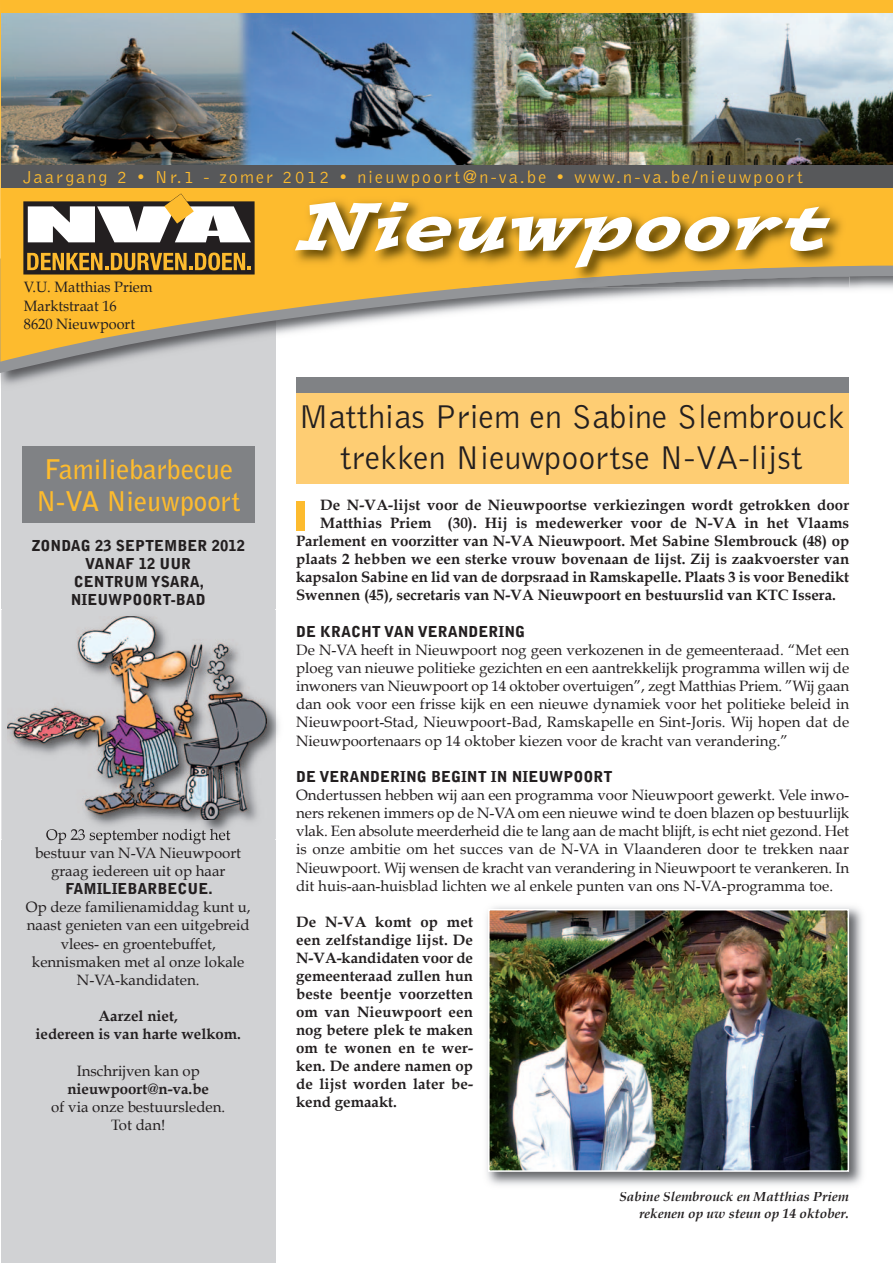
<style>
.page{position:relative;width:893px;height:1263px;background:#fff}
.page>*{position:absolute;margin:0;border:0;box-sizing:border-box;transform-origin:0 0}
.t1{font:300 34.05px/41px "Bell Gothic Std";color:#231f20;text-align:center}
.t2{font:700 27px/32.4px "Bell Gothic Std";color:#fdbb2e}
.t3{font:300 18px "Bell Gothic Std";letter-spacing:.125em;color:#fdbb2e}
.t4{font:15px/18.1px "Book Antiqua";color:#231f20;text-align:center}
.t5{font:700 15px/18px "Book Antiqua";color:#231f20;text-align:justify}
.t6{font:900 15px/18px "Bell Gothic Std";color:#231f20;text-align:center}
.t7{font:15px/18.1px "Book Antiqua";color:#231f20;scale:.96 1}
.t8{font:italic 700 13.5px/16.4px "Book Antiqua";color:#231f20;text-align:right}
</style>
<div class="page">
<div style="left:1px;top:300px;width:275px;height:963px;background:#d1d2d4"></div>
<img style="left:1px;top:373px;width:60px;height:12px">
<svg style="left:0;top:362px;width:111px;height:11px"></svg>
<svg style="left:0;top:0;width:893px;height:362px"></svg>
<div style="left:23px;top:446px;width:232px;height:77px;background:#808285"></div>
<svg style="left:23px;top:194px;width:232px;height:80px"></svg>
<img style="left:288px;top:195px;width:561px;height:93px">
<svg style="left:295px;top:202px;width:535px;height:66px"></svg>
<img style="left:1px;top:13px;width:892px;height:152px">
<div style="left:1px;top:165px;width:892px;height:23px;background:#57585a"></div>
<div style="left:296px;top:383px;width:553px;height:100px;background:#fecd73"></div>
<div style="left:296px;top:377px;width:553px;height:16px;background:#808285"></div>
<div style="left:297px;top:501px;width:8px;height:29px;background:#fdbb2e"></div>
<img style="left:1px;top:610px;width:278px;height:229px">
<img style="left:46px;top:829px;width:49px;height:10px">
<img style="left:8px;top:616px;width:259px;height:204px">
<img style="left:486px;top:906px;width:377px;height:279px">
<img style="left:491px;top:912px;width:355px;height:257px">
<div style="left:488px;top:909px;width:361px;height:263px;border:2px solid #fff"></div>
<p class="t3" style="left:23px;top:170px;width:781px">Jaargang 2 • Nr.1 - zomer 2012 • nieuwpoort@n-va.be • www.n-va.be/nieuwpoort</p>
<p class="t7" style="left:24px;top:278px;width:136px">V.U. Matthias Priem<br>Marktstraat 16<br>8620 Nieuwpoort</p>
<h2 class="t2" style="left:37px;top:453px;width:206px">Familiebarbecue<br>N-VA Nieuwpoort</h2>
<p class="t6" style="left:31px;top:538px;width:215px">ZONDAG 23 SEPTEMBER 2012<br>VANAF 12 UUR<br>CENTRUM YSARA,<br>NIEUWPOORT-BAD</p>
<p class="t4" style="left:35px;top:826px;width:207px">Op 23 september nodigt het bestuur van N-VA Nieuwpoort graag iedereen uit op haar</p>
<p class="t6" style="left:65px;top:881px;width:149px">FAMILIEBARBECUE.</p>
<p class="t4" style="left:26px;top:898px;width:226px">Op deze familienamiddag kunt u, naast genieten van een uitgebreid vlees- en groentebuffet, kennismaken met al onze lokale<br>N-VA-kandidaten.</p>
<p class="t5" style="left:36px;top:1007px;width:207px;text-align:center">Aarzel niet,<br>iedereen is van harte welkom.</p>
<p class="t4" style="left:77px;top:1061px;width:124px">Inschrijven kan op</p>
<p class="t5" style="left:67px;top:1080px;width:143px">nieuwpoort@n-va.be</p>
<p class="t4" style="left:51px;top:1098px;width:175px">of via onze bestuursleden.<br>Tot dan!</p>
<h1 class="t1" style="left:298px;top:398px;width:548px">Matthias Priem en Sabine Slembrouck trekken Nieuwpoortse N-VA-lijst</h1>
<p class="t5" style="left:320px;top:497px;width:530px">De N-VA-lijst voor de Nieuwpoortse verkiezingen wordt getrokken door</p>
<p class="t5" style="left:320px;top:515px;width:530px">Matthias Priem (30). Hij is medewerker voor de N-VA in het Vlaams</p>
<p class="t5" style="left:296px;top:533px;width:555px">Parlement en voorzitter van N-VA Nieuwpoort. Met Sabine Slembrouck (48) op</p>
<p class="t5" style="left:296px;top:551px;width:555px">plaats 2 hebben we een sterke vrouw bovenaan de lijst. Zij is zaakvoerster van</p>
<p class="t5" style="left:296px;top:569px;width:555px">kapsalon Sabine en lid van de dorpsraad in Ramskapelle. Plaats 3 is voor Benedikt</p>
<p class="t5" style="left:296px;top:587px;width:541px">Swennen (45), secretaris van N-VA Nieuwpoort en bestuurslid van KTC Issera.</p>
<p class="t6" style="left:296px;top:624px;width:231px">DE KRACHT VAN VERANDERING</p>
<p class="t4" style="left:296px;top:641px;width:555px;text-align:justify">De N-VA heeft in Nieuwpoort nog geen verkozenen in de gemeenteraad. “Met een ploeg van nieuwe politieke gezichten en een aantrekkelijk programma willen wij de inwoners van Nieuwpoort op 14 oktober overtuigen”, zegt Matthias Priem. ”Wij gaan dan ook voor een frisse kijk en een nieuwe dynamiek voor het politieke beleid in Nieuwpoort-Stad, Nieuwpoort-Bad, Ramskapelle en Sint-Joris. Wij hopen dat de Nieuwpoortenaars op 14 oktober kiezen voor de kracht van verandering.”</p>
<p class="t6" style="left:296px;top:769px;width:318px">DE VERANDERING BEGINT IN NIEUWPOORT</p>
<p class="t4" style="left:296px;top:786px;width:555px;text-align:justify">Ondertussen hebben wij aan een programma voor Nieuwpoort gewerkt. Vele inwo&shy;ners rekenen immers op de N-VA om een nieuwe wind te doen blazen op bestuurlijk vlak. Een absolute meerderheid die te lang aan de macht blijft, is echt niet gezond. Het is onze ambitie om het succes van de N-VA in Vlaanderen door te trekken naar Nieuwpoort. Wij wensen de kracht van verandering in Nieuwpoort te verankeren. In dit huis-aan-huisblad lichten we al enkele punten van ons N-VA-programma toe.</p>
<p class="t5" style="left:296px;top:913px;width:178px">De N-VA komt op met een zelfstandige lijst. De N-VA-kandidaten voor de gemeenteraad zullen hun beste beentje voorzetten om van Nieuwpoort een nog betere plek te maken om te wonen en te wer&shy;ken. De andere namen op de lijst worden later be&shy;kend gemaakt.</p>
<p class="t8" style="left:619px;top:1189px;width:231px">Sabine Slembrouck en Matthias Priem rekenen op uw steun op 14 oktober.</p>
</div>
